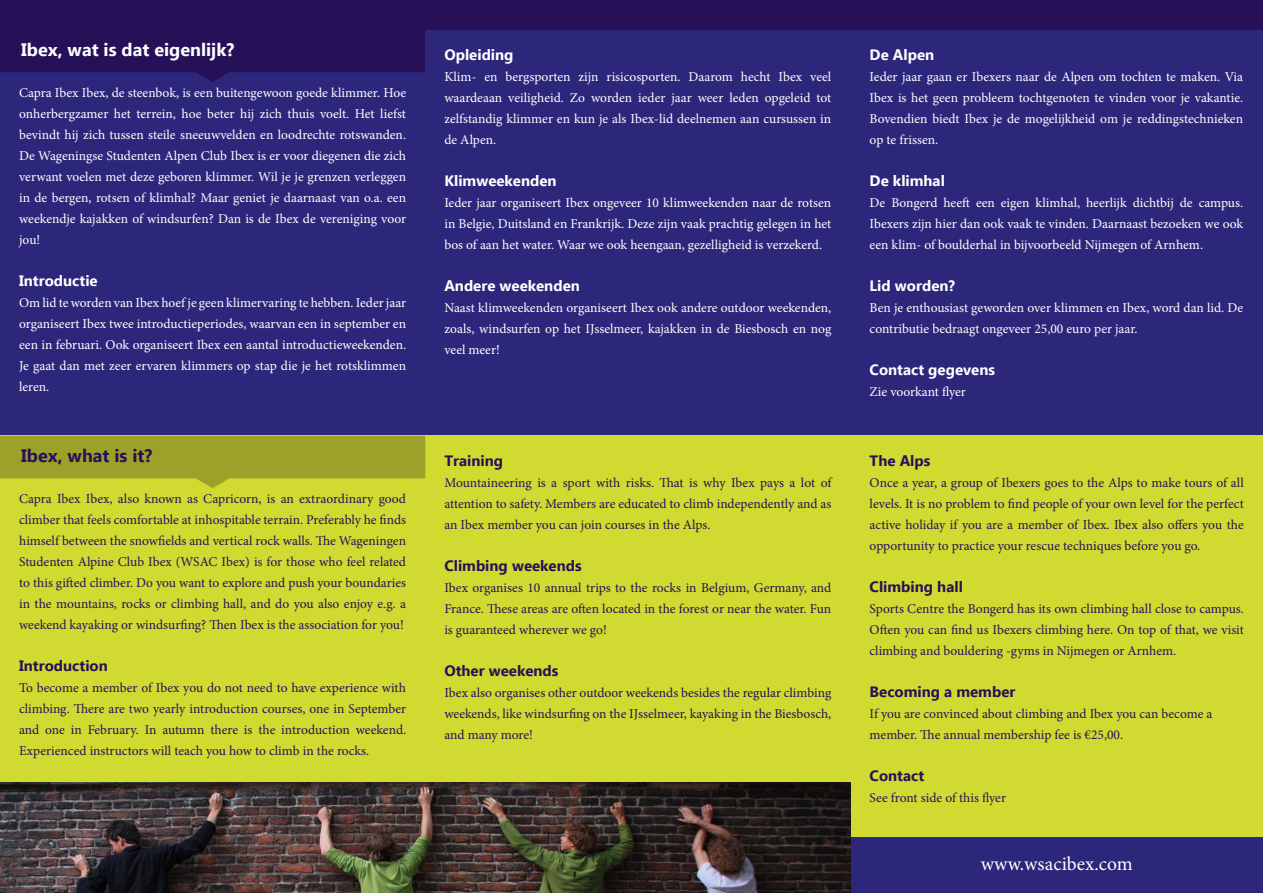
<style>
.page{position:relative;width:1263px;height:893px;background:#fff}
.page>*{position:absolute;margin:0;border:0;box-sizing:border-box;transform-origin:0 0}
.BASIS_TEKST{font:19.5px "Minion Pro";color:#fff}
.KOP_GROOT_NL{font:700 18px "Ebrima";color:#fff}
.KOP_GROOT_EN{font:700 18px "Ebrima";color:#261159}
.TEKST_PARAGRAAF_EN{font:700 15px "Ebrima";color:#261159}
.TEKST_PARAGRAAF_NL{font:700 15px "Ebrima";color:#fff}
.TEKST_PARAGRAAF_NL-2{font:13.5px/21px "Minion Pro";color:#fff;text-align:justify}
.TEKST_PARAGRAAF_EN-2{font:13.5px/21px "Minion Pro";color:#261159;text-align:justify}
</style>
<div class="page">
<div style="left:0;top:0;width:1263px;height:455px;background:#2d277c"></div>
<div style="left:0;top:436px;width:1263px;height:457px;background:#d0da30"></div>
<svg style="left:0;top:30px;width:425px;height:52px"></svg>
<div style="left:425px;top:838px;width:838px;height:55px;background:#2d277c"></div>
<div style="left:0;top:0;width:1263px;height:30px;background:#261159"></div>
<svg style="left:0;top:436px;width:425px;height:52px"></svg>
<img style="left:0;top:782px;width:850px;height:111px">
<p class="KOP_GROOT_NL" style="left:21px;top:35px;width:215px">Ibex, wat is dat eigenlijk?</p>
<p class="TEKST_PARAGRAAF_NL-2" style="left:19px;top:82px;width:388px">Capra Ibex Ibex, de steenbok, is een buitengewoon goede klimmer. Hoe onherbergzamer het terrein, hoe beter hij zich thuis voelt. Het liefst bevindt hij zich tussen steile sneeuwvelden en loodrechte rotswanden.<br>De Wageningse Studenten Alpen Club Ibex is er voor diegenen die zich verwant voelen met deze geboren klimmer. Wil je je grenzen verleggen in de bergen, rotsen of klimhal? Maar geniet je daarnaast van o.a. een weekendje kajakken of windsurfen? Dan is de Ibex de vereniging voor jou!</p>
<p class="TEKST_PARAGRAAF_NL" style="left:19px;top:269px;width:80px">Introductie</p>
<p class="TEKST_PARAGRAAF_NL-2" style="left:19px;top:292px;width:388px">Om lid te worden van Ibex hoef je geen klimervaring te hebben. Ieder jaar organiseert Ibex twee introductieperiodes, waarvan een in september en een in februari. Ook organiseert Ibex een aantal introductieweekenden.<br>Je gaat dan met zeer ervaren klimmers op stap die je het rotsklimmen leren.</p>
<p class="KOP_GROOT_EN" style="left:21px;top:441px;width:133px">Ibex, what is it?</p>
<p class="TEKST_PARAGRAAF_EN-2" style="left:19px;top:488px;width:388px">Capra Ibex Ibex, also known as Capricorn, is an extraordinary good climber that feels comfortable at inhospitable terrain. Preferably he finds himself between the snowfields and vertical rock walls. The Wageningen Studenten Alpine Club Ibex (WSAC Ibex) is for those who feel related to this gifted climber. Do you want to explore and push your boundaries in the mountains, rocks or climbing hall, and do you also enjoy e.g. a weekend kayaking or windsurfing? Then Ibex is the association for you!</p>
<p class="TEKST_PARAGRAAF_EN" style="left:19px;top:654px;width:90px">Introduction</p>
<p class="TEKST_PARAGRAAF_EN-2" style="left:19px;top:677px;width:388px">To become a member of Ibex you do not need to have experience with climbing. There are two yearly introduction courses, one in September and one in February. In autumn there is the introduction weekend.<br>Experienced instructors will teach you how to climb in the rocks.</p>
<p class="TEKST_PARAGRAAF_NL" style="left:444px;top:43px;width:71px">Opleiding</p>
<p class="TEKST_PARAGRAAF_NL-2" style="left:444px;top:66px;width:388px">Klim- en bergsporten zijn risicosporten. Daarom hecht Ibex veel waardeaan veiligheid. Zo worden ieder jaar weer leden opgeleid tot zelfstandig klimmer en kun je als Ibex-lid deelnemen aan cursussen in de Alpen.</p>
<p class="TEKST_PARAGRAAF_NL" style="left:444px;top:169px;width:114px">Klimweekenden</p>
<p class="TEKST_PARAGRAAF_NL-2" style="left:444px;top:192px;width:388px">Ieder jaar organiseert Ibex ongeveer 10 klimweekenden naar de rotsen in Belgie, Duitsland en Frankrijk. Deze zijn vaak prachtig gelegen in het bos of aan het water. Waar we ook heengaan, gezelligheid is verzekerd.</p>
<p class="TEKST_PARAGRAAF_NL" style="left:444px;top:274px;width:137px">Andere weekenden</p>
<p class="TEKST_PARAGRAAF_NL-2" style="left:444px;top:297px;width:388px">Naast klimweekenden organiseert Ibex ook andere outdoor weekenden, zoals, windsurfen op het IJsselmeer, kajakken in de Biesbosch en nog veel meer!</p>
<p class="TEKST_PARAGRAAF_EN" style="left:444px;top:449px;width:60px">Training</p>
<p class="TEKST_PARAGRAAF_EN-2" style="left:444px;top:472px;width:388px">Mountaineering is a sport with risks. That is why Ibex pays a lot of attention to safety. Members are educated to climb independently and as</p>
<p class="TEKST_PARAGRAAF_EN-2" style="left:444px;top:514px;width:268px">an Ibex member you can join courses in the Alps.</p>
<p class="TEKST_PARAGRAAF_EN" style="left:444px;top:554px;width:139px">Climbing weekends</p>
<p class="TEKST_PARAGRAAF_EN-2" style="left:444px;top:577px;width:388px">Ibex organises 10 annual trips to the rocks in Belgium, Germany, and France. These areas are often located in the forest or near the water. Fun is guaranteed wherever we go!</p>
<p class="TEKST_PARAGRAAF_EN" style="left:444px;top:659px;width:116px">Other weekends</p>
<p class="TEKST_PARAGRAAF_EN-2" style="left:444px;top:682px;width:388px">Ibex also organises other outdoor weekends besides the regular climbing weekends, like windsurfing on the IJsselmeer, kayaking in the Biesbosch, and many more!</p>
<p class="TEKST_PARAGRAAF_NL" style="left:870px;top:43px;width:66px">De Alpen</p>
<p class="TEKST_PARAGRAAF_NL-2" style="left:870px;top:66px;width:375px">Ieder jaar gaan er Ibexers naar de Alpen om tochten te maken. Via Ibex is het geen probleem tochtgenoten te vinden voor je vakantie.<br>Bovendien biedt Ibex je de mogelijkheid om je reddingstechnieken op te frissen.</p>
<p class="TEKST_PARAGRAAF_NL" style="left:870px;top:169px;width:77px">De klimhal</p>
<p class="TEKST_PARAGRAAF_NL-2" style="left:870px;top:192px;width:375px">De Bongerd heeft een eigen klimhal, heerlijk dichtbij de campus.<br>Ibexers zijn hier dan ook vaak te vinden. Daarnaast bezoeken we ook een klim- of boulderhal in bijvoorbeeld Nijmegen of Arnhem.</p>
<p class="TEKST_PARAGRAAF_NL" style="left:870px;top:274px;width:87px">Lid worden?</p>
<p class="TEKST_PARAGRAAF_NL-2" style="left:870px;top:297px;width:375px">Ben je enthousiast geworden over klimmen en Ibex, word dan lid. De contributie bedraagt ongeveer 25,00 euro per jaar.</p>
<p class="TEKST_PARAGRAAF_NL" style="left:870px;top:358px;width:127px">Contact gegevens</p>
<p class="TEKST_PARAGRAAF_NL-2" style="left:870px;top:381px;width:98px">Zie voorkant flyer</p>
<p class="TEKST_PARAGRAAF_EN" style="left:870px;top:449px;width:62px">The Alps</p>
<p class="TEKST_PARAGRAAF_EN-2" style="left:870px;top:472px;width:376px">Once a year, a group of Ibexers goes to the Alps to make tours of all levels. It is no problem to find people of your own level for the perfect</p>
<p class="TEKST_PARAGRAAF_EN-2" style="left:870px;top:514px;width:376px">active holiday if you are a member of Ibex. Ibex also offers you the opportunity to practice your rescue techniques before you go.</p>
<p class="TEKST_PARAGRAAF_EN" style="left:870px;top:575px;width:95px">Climbing hall</p>
<p class="TEKST_PARAGRAAF_EN-2" style="left:870px;top:598px;width:376px">Sports Centre the Bongerd has its own climbing hall close to campus.<br>Often you can find us Ibexers climbing here. On top of that, we visit climbing and bouldering -gyms in Nijmegen or Arnhem.</p>
<p class="TEKST_PARAGRAAF_EN" style="left:870px;top:680px;width:147px">Becoming a member</p>
<p class="TEKST_PARAGRAAF_EN-2" style="left:870px;top:703px;width:344px">If you are convinced about climbing and Ibex you can become a</p>
<p class="TEKST_PARAGRAAF_EN-2" style="left:870px;top:724px;width:255px">member. The annual membership fee is €25,00.</p>
<p class="TEKST_PARAGRAAF_EN" style="left:870px;top:764px;width:56px">Contact</p>
<p class="TEKST_PARAGRAAF_EN-2" style="left:870px;top:787px;width:138px">See front side of this flyer</p>
<p class="BASIS_TEKST" style="left:981px;top:851px;width:154px">www.wsacibex.com</p>
</div>
